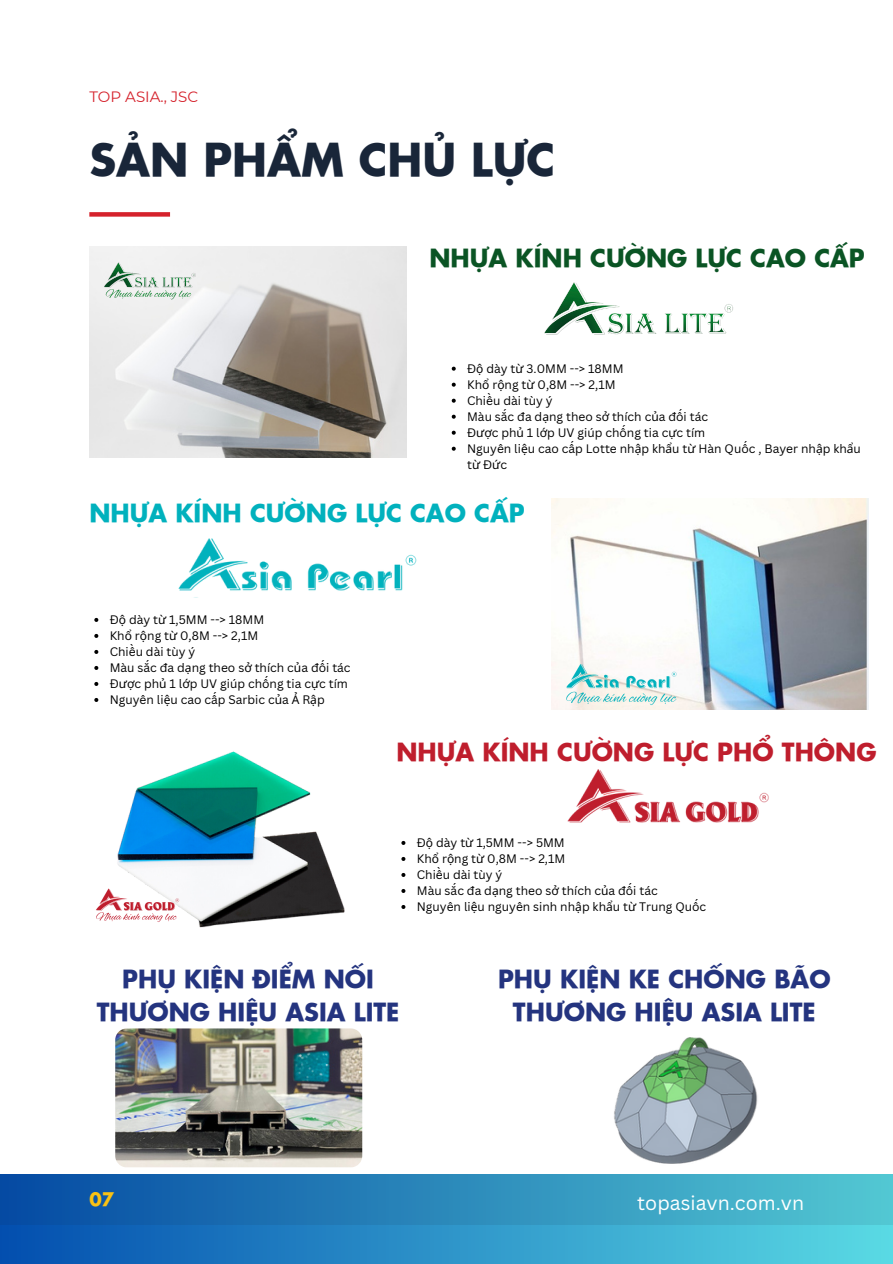
<style>
.page{position:relative;width:893px;height:1264px;background:#fff}
.page>*{position:absolute;margin:0;border:0;box-sizing:border-box;transform-origin:0 0}
.t1{font:700 43.5px "SFU Futura";color:#192639}
.t2{font:700 24px/32.7px "SFU Futura";color:#24347f;text-align:center}
.t3{font:700 24px "SFU Futura";color:#bf1e2d}
.t4{font:700 24px "SFU Futura";color:#0a5424}
.t5{font:700 24px "SFU Futura";color:#01b1bd}
.t6{font:19.5px "Canva Sans";color:#fff}
.t7{font:700 18px "SFU Futura";color:#fac213}
.t8{font:15px "Montserrat";color:#d5222c}
.t9{font:12px/16px "Canva Sans";color:#000}
.s1{font-family:"Noto Sans"}
</style>
<div class="page">
<div style="left:0;top:1174px;width:892px;height:89px;background:linear-gradient(to right,#034eae,#59d9e3)"></div>
<div style="left:0;top:1174px;width:892px;height:50px;background:linear-gradient(to right,#044aa2,#53c8d3)"></div>
<div style="left:89px;top:212px;width:81px;height:5px;background:#d5222c"></div>
<img style="left:117px;top:751px;width:228px;height:177px">
<img style="left:544px;top:282px;width:189px;height:53px">
<img style="left:178px;top:538px;width:239px;height:53px">
<img style="left:89px;top:246px;width:318px;height:212px">
<img style="left:98px;top:257px;width:102px;height:42px">
<img style="left:551px;top:498px;width:317px;height:212px">
<img style="left:561px;top:659px;width:121px;height:48px">
<img style="left:567px;top:769px;width:202px;height:54px">
<svg style="left:451px;top:366px;width:4px;height:4px"></svg>
<svg style="left:451px;top:382px;width:4px;height:4px"></svg>
<svg style="left:451px;top:399px;width:4px;height:4px"></svg>
<svg style="left:451px;top:415px;width:4px;height:4px"></svg>
<svg style="left:451px;top:431px;width:4px;height:4px"></svg>
<svg style="left:451px;top:447px;width:4px;height:4px"></svg>
<svg style="left:94px;top:618px;width:4px;height:4px"></svg>
<svg style="left:94px;top:634px;width:4px;height:4px"></svg>
<svg style="left:94px;top:650px;width:4px;height:4px"></svg>
<svg style="left:94px;top:666px;width:4px;height:4px"></svg>
<svg style="left:94px;top:682px;width:4px;height:4px"></svg>
<svg style="left:94px;top:698px;width:4px;height:4px"></svg>
<svg style="left:401px;top:841px;width:4px;height:4px"></svg>
<svg style="left:401px;top:857px;width:4px;height:4px"></svg>
<svg style="left:401px;top:873px;width:4px;height:4px"></svg>
<svg style="left:401px;top:889px;width:4px;height:4px"></svg>
<svg style="left:401px;top:905px;width:4px;height:4px"></svg>
<img style="left:96px;top:886px;width:87px;height:38px">
<img style="left:115px;top:1028px;width:247px;height:139px;border-radius:11px">
<img style="left:614px;top:1037px;width:144px;height:127px">
<p class="t8" style="left:89px;top:88px;width:110px">TOP ASIA., JSC</p>
<p class="t1" style="left:89px;top:126px;width:467px">SẢN PHẨM CHỦ LỰC</p>
<p class="t4" style="left:429px;top:240px;width:437px">NHỰA KÍNH CƯỜNG LỰC CAO CẤP</p>
<p class="t9" style="left:467px;top:360px;width:158px">Đ<span class="s1">ộ</span> dày t<span class="s1">ừ</span> 3.0MM --&gt; 18MM</p>
<p class="t9" style="left:467px;top:376px;width:150px">Kh<span class="s1">ổ</span> r<span class="s1">ộ</span>ng t<span class="s1">ừ</span> 0,8M --&gt; 2,1M</p>
<p class="t9" style="left:467px;top:392px;width:87px">Chiều dài tùy ý</p>
<p class="t9" style="left:467px;top:408px;width:242px">Màu sắc đa d<span class="s1">ạ</span>ng theo s<span class="s1">ở</span> thích c<span class="s1">ủ</span>a đối tác</p>
<p class="t9" style="left:467px;top:424px;width:239px">Đ<span class="s1">ượ</span>c ph<span class="s1">ủ</span> 1 l<span class="s1">ớ</span>p UV giúp chống tia c<span class="s1">ự</span>c tím</p>
<p class="t9" style="left:467px;top:440px;width:395px">Nguyên li<span class="s1">ệ</span>u cao cấp Lotte nh<span class="s1">ậ</span>p kh<span class="s1">ẩ</span>u t<span class="s1">ừ</span> Hàn Quốc , Bayer nh<span class="s1">ậ</span>p kh<span class="s1">ẩ</span>u t<span class="s1">ừ</span> Đ<span class="s1">ứ</span>c</p>
<p class="t5" style="left:89px;top:495px;width:437px">NHỰA KÍNH CƯỜNG LỰC CAO CẤP</p>
<p class="t9" style="left:110px;top:611px;width:156px">Đ<span class="s1">ộ</span> dày t<span class="s1">ừ</span> 1,5MM --&gt; 18MM</p>
<p class="t9" style="left:110px;top:627px;width:150px">Kh<span class="s1">ổ</span> r<span class="s1">ộ</span>ng t<span class="s1">ừ</span> 0,8M --&gt; 2,1M</p>
<p class="t9" style="left:110px;top:643px;width:87px">Chiều dài tùy ý</p>
<p class="t9" style="left:110px;top:659px;width:242px">Màu sắc đa d<span class="s1">ạ</span>ng theo s<span class="s1">ở</span> thích c<span class="s1">ủ</span>a đối tác</p>
<p class="t9" style="left:110px;top:675px;width:239px">Đ<span class="s1">ượ</span>c ph<span class="s1">ủ</span> 1 l<span class="s1">ớ</span>p UV giúp chống tia c<span class="s1">ự</span>c tím</p>
<p class="t9" style="left:110px;top:691px;width:216px">Nguyên li<span class="s1">ệ</span>u cao cấp Sarbic c<span class="s1">ủ</span>a <span class="s1">Ả</span> R<span class="s1">ậ</span>p</p>
<p class="t3" style="left:396px;top:733px;width:481px">NHỰA KÍNH CƯỜNG LỰC PHỔ THÔNG</p>
<p class="t9" style="left:417px;top:834px;width:149px">Đ<span class="s1">ộ</span> dày t<span class="s1">ừ</span> 1,5MM --&gt; 5MM</p>
<p class="t9" style="left:417px;top:850px;width:150px">Kh<span class="s1">ổ</span> r<span class="s1">ộ</span>ng t<span class="s1">ừ</span> 0,8M --&gt; 2,1M</p>
<p class="t9" style="left:417px;top:866px;width:87px">Chiều dài tùy ý</p>
<p class="t9" style="left:417px;top:882px;width:242px">Màu sắc đa d<span class="s1">ạ</span>ng theo s<span class="s1">ở</span> thích c<span class="s1">ủ</span>a đối tác</p>
<p class="t9" style="left:417px;top:898px;width:291px">Nguyên li<span class="s1">ệ</span>u nguyên sinh nh<span class="s1">ậ</span>p kh<span class="s1">ẩ</span>u t<span class="s1">ừ</span> Trung Quốc</p>
<p class="t2" style="left:97px;top:961px;width:304px">PHỤ KIỆN ĐIỂM NỐI<br>THƯƠNG HIỆU ASIA LITE</p>
<p class="t2" style="left:498px;top:961px;width:334px">PHỤ KIỆN KE CHỐNG BÃO<br>THƯƠNG HIỆU ASIA LITE</p>
<p class="t7" style="left:89px;top:1184px;width:26px">07</p>
<p class="t6" style="left:637px;top:1189px;width:168px">topasiavn.com.vn</p>
</div>
